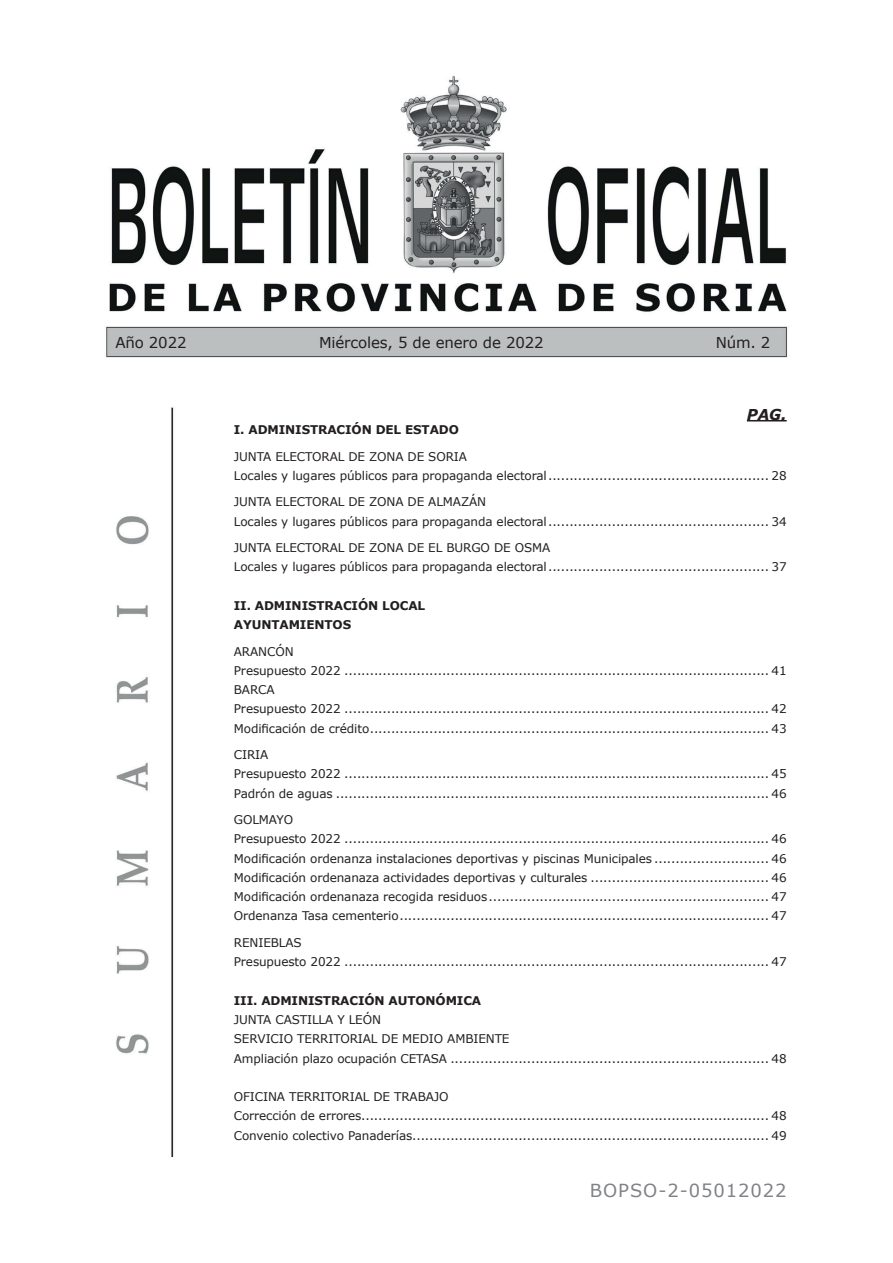
<style>
.page{position:relative;width:893px;height:1263px;background:#fff}
.page>*{position:absolute;margin:0;border:0;box-sizing:border-box;transform-origin:0 0}
.t1{font:18px "Verdana";letter-spacing:.05em;color:#808285}
.t2{font:15px "Verdana";letter-spacing:-.01em;color:#231f20}
.t3{font:italic 700 15px "Verdana";color:#231f20}
.t4{font:12px/19.2px "Verdana";letter-spacing:-.01em;color:#231f20}
.t5{font:700 12px/19.2px "Verdana";letter-spacing:-.01em;color:#231f20}
</style>
<div class="page">
<img style="left:106px;top:76px;width:682px;height:1081px">
<hr style="left:747px;top:420px;width:40px;height:1px;background:#231f20">
<p class="t2" style="left:115px;top:333px;width:73px">Año 2022</p>
<p class="t2" style="left:319px;top:333px;width:226px">Miércoles, 5 de enero de 2022</p>
<p class="t2" style="left:716px;top:333px;width:56px">Núm. 2</p>
<p class="t3" style="left:747px;top:404px;width:41px">PAG.</p>
<p class="t5" style="left:234px;top:420px;width:227px">I. ADMINISTRACIÓN DEL ESTADO</p>
<p class="t4" style="left:234px;top:446px;width:554px">JUNTA ELECTORAL DE ZONA DE SORIA<br>Locales y lugares públicos para propaganda electoral.................................................... 28</p>
<p class="t4" style="left:234px;top:492px;width:554px">JUNTA ELECTORAL DE ZONA DE ALMAZÁN<br>Locales y lugares públicos para propaganda electoral.................................................... 34</p>
<p class="t4" style="left:234px;top:538px;width:554px">JUNTA ELECTORAL DE ZONA DE EL BURGO DE OSMA<br>Locales y lugares públicos para propaganda electoral.................................................... 37</p>
<p class="t5" style="left:234px;top:596px;width:193px">II. ADMINISTRACIÓN LOCAL<br>AYUNTAMIENTOS</p>
<p class="t4" style="left:234px;top:641px;width:554px">ARANCÓN<br>Presupuesto 2022 .................................................................................................... 41<br>BARCA<br>Presupuesto 2022 .................................................................................................... 42<br>Modificación de crédito.............................................................................................. 43</p>
<p class="t4" style="left:234px;top:745px;width:554px">CIRIA<br>Presupuesto 2022 .................................................................................................... 45<br>Padrón de aguas ...................................................................................................... 46</p>
<p class="t4" style="left:234px;top:810px;width:554px">GOLMAYO<br>Presupuesto 2022 .................................................................................................... 46<br>Modificación ordenanza instalaciones deportivas y piscinas Municipales ........................... 46<br>Modificación ordenanaza actividades deportivas y culturales .......................................... 46<br>Modificación ordenanaza recogida residuos.................................................................. 47<br>Ordenanza Tasa cementerio....................................................................................... 47</p>
<p class="t4" style="left:234px;top:933px;width:554px">RENIEBLAS<br>Presupuesto 2022 .................................................................................................... 47</p>
<p class="t5" style="left:234px;top:990px;width:249px">III. ADMINISTRACIÓN AUTONÓMICA</p>
<p class="t4" style="left:234px;top:1010px;width:554px">JUNTA CASTILLA Y LEÓN<br>SERVICIO TERRITORIAL DE MEDIO AMBIENTE<br>Ampliación plazo ocupación CETASA ........................................................................... 48</p>
<p class="t4" style="left:234px;top:1087px;width:554px">OFICINA TERRITORIAL DE TRABAJO<br>Corrección de errores................................................................................................ 48<br>Convenio colectivo Panaderías.................................................................................... 49</p>
<h1 class="t1" style="left:590px;top:1179px;width:198px">BOPSO-2-05012022</h1>
</div>
